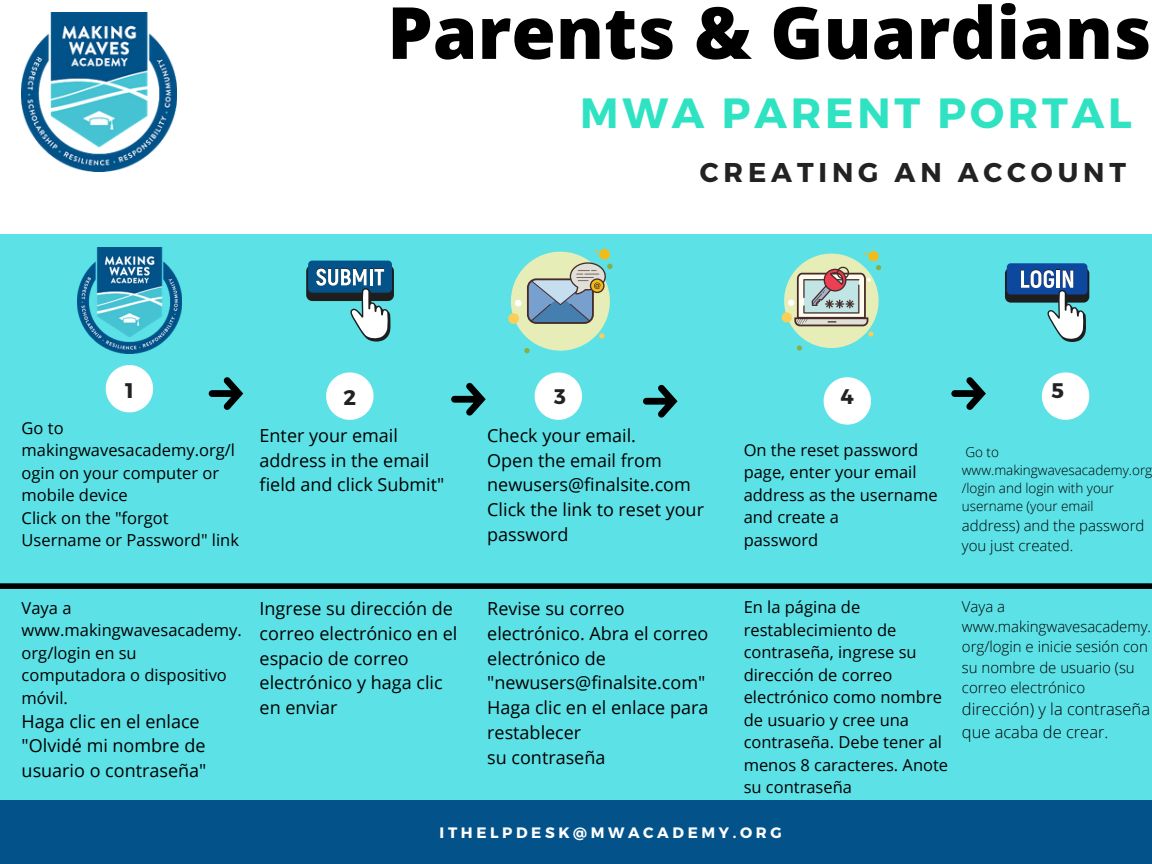
<style>
.page{position:relative;width:1152px;height:864px;background:#5ce1e6}
.page>*{position:absolute;margin:0;border:0;box-sizing:border-box;transform-origin:0 0}
.t1{font:800 72px "Open Sans";color:#000}
.t2{font:700 42.3px "Montserrat";letter-spacing:.09em;color:#2fe3c2}
.t3{font:700 27.15px "Montserrat";letter-spacing:.18em;color:#222}
.t4{font:700 21.15px "Montserrat";color:#222}
.t5{font:18px/24.8px "Open Sans";color:#000}
.t6{font:16.5px/22.5px "Open Sans";color:#000}
.t7{font:300 16.5px/22.5px "Open Sans";color:#000}
.t8{font:700 15.15px "Montserrat";letter-spacing:.24em;color:#fff}
.t9{font:300 15px/20.2px "Open Sans";color:#000}
.t10{font:300 13.5px/18px "Open Sans";color:#000}
</style>
<div class="page">
<svg style="left:209px;top:377px;width:34px;height:33px"></svg>
<div style="left:0;top:0;width:1152px;height:234px;background:#fff"></div>
<svg style="left:451px;top:383px;width:35px;height:33px"></svg>
<svg style="left:643px;top:385px;width:35px;height:33px"></svg>
<svg style="left:951px;top:377px;width:35px;height:33px"></svg>
<svg style="left:106px;top:365px;width:47px;height:47px"></svg>
<svg style="left:326px;top:372px;width:48px;height:48px"></svg>
<svg style="left:535px;top:372px;width:47px;height:48px"></svg>
<svg style="left:824px;top:377px;width:47px;height:48px"></svg>
<svg style="left:1042px;top:372px;width:47px;height:48px"></svg>
<div style="left:0;top:801px;width:1152px;height:63px;background:#03538a"></div>
<img style="left:22px;top:13px;width:155px;height:158px">
<img style="left:78px;top:248px;width:103px;height:106px">
<div style="left:306px;top:265px;width:88px;height:36px;background:#1e1e1e;border-radius:6px"></div>
<div style="left:308px;top:261px;width:84px;height:32px;background:#03538a;border-radius:4px"></div>
<svg style="left:316px;top:268px;width:75px;height:74px"></svg>
<svg style="left:508px;top:249px;width:105px;height:104px"></svg>
<svg style="left:782px;top:251px;width:99px;height:100px"></svg>
<svg style="left:1005px;top:268px;width:84px;height:35px"></svg>
<svg style="left:1007px;top:270px;width:80px;height:31px"></svg>
<div style="left:1007px;top:263px;width:80px;height:31px;background:#0e489e;border-radius:4px"></div>
<svg style="left:1021px;top:270px;width:65px;height:72px"></svg>
<div style="left:0;top:583px;width:1151px;height:6px;background:#000"></div>
<p class="t1" style="left:387px;top:-18px;width:766px">Parents &amp; Guardians</p>
<p class="t2" style="left:580px;top:86px;width:553px">MWA PARENT PORTAL</p>
<p class="t3" style="left:700px;top:155px;width:428px">CREATING AN ACCOUNT</p>
<p class="t4" style="left:125px;top:376px;width:10px">1</p>
<p class="t4" style="left:343px;top:384px;width:14px">2</p>
<p class="t4" style="left:554px;top:383px;width:13px">3</p>
<p class="t4" style="left:841px;top:383px;width:15px">4</p>
<p class="t4" style="left:1051px;top:376px;width:14px">5</p>
<p class="t6" style="left:22px;top:416px;width:215px">Go to makingwavesacademy.org/l ogin on your computer or mobile device</p>
<p class="t6" style="left:22px;top:506px;width:219px">Click on the "forgot<br>Username or Password" link</p>
<p class="t6" style="left:22px;top:596px;width:222px">Vaya a www.makingwavesacademy. org/login en su computadora o dispositivo móvil.</p>
<p class="t5" style="left:22px;top:708px;width:186px">Haga clic en el enlace "Olvidé mi nombre de usuario o contraseña"</p>
<p class="t5" style="left:260px;top:423px;width:186px">Enter your email address in the email field and click Submit"</p>
<p class="t5" style="left:487px;top:423px;width:150px">Check your email.</p>
<p class="t5" style="left:487px;top:447px;width:205px">Open the email from newusers@finalsite.com</p>
<p class="t5" style="left:487px;top:497px;width:218px">Click the link to reset your password</p>
<p class="t6" style="left:744px;top:438px;width:196px">On the reset password page, enter your email address as the username and create a</p>
<p class="t6" style="left:744px;top:528px;width:76px">password</p>
<p class="t10" style="left:962px;top:442px;width:192px">Go to www.makingwavesacademy.org /login and login with your username (your email</p>
<p class="t9" style="left:962px;top:515px;width:184px">address) and the password you just created.</p>
<p class="t5" style="left:260px;top:596px;width:199px">Ingrese su dirección de correo electrónico en el espacio de correo electrónico y haga clic en enviar</p>
<p class="t5" style="left:487px;top:596px;width:223px">Revise su correo electrónico. Abra el correo electrónico de "newusers@finalsite.com"<br>Haga clic en el enlace para restablecer</p>
<p class="t5" style="left:487px;top:744px;width:120px">su contraseña</p>
<p class="t6" style="left:744px;top:596px;width:206px">En la página de restablecimiento de contraseña, ingrese su dirección de correo electrónico como nombre de usuario y cree una contraseña. Debe tener al menos 8 caracteres. Anote su contraseña</p>
<p class="t8" style="left:440px;top:823px;width:343px">ITHELPDESK@MWACADEMY.ORG</p>
<p class="t9" style="left:962px;top:596px;width:191px">Vaya a www.makingwavesacademy. org/login e inicie sesión con su nombre de usuario (su correo electrónico</p>
<p class="t7" style="left:962px;top:698px;width:190px">dirección) y la contraseña que acaba de crear.</p>
</div>
